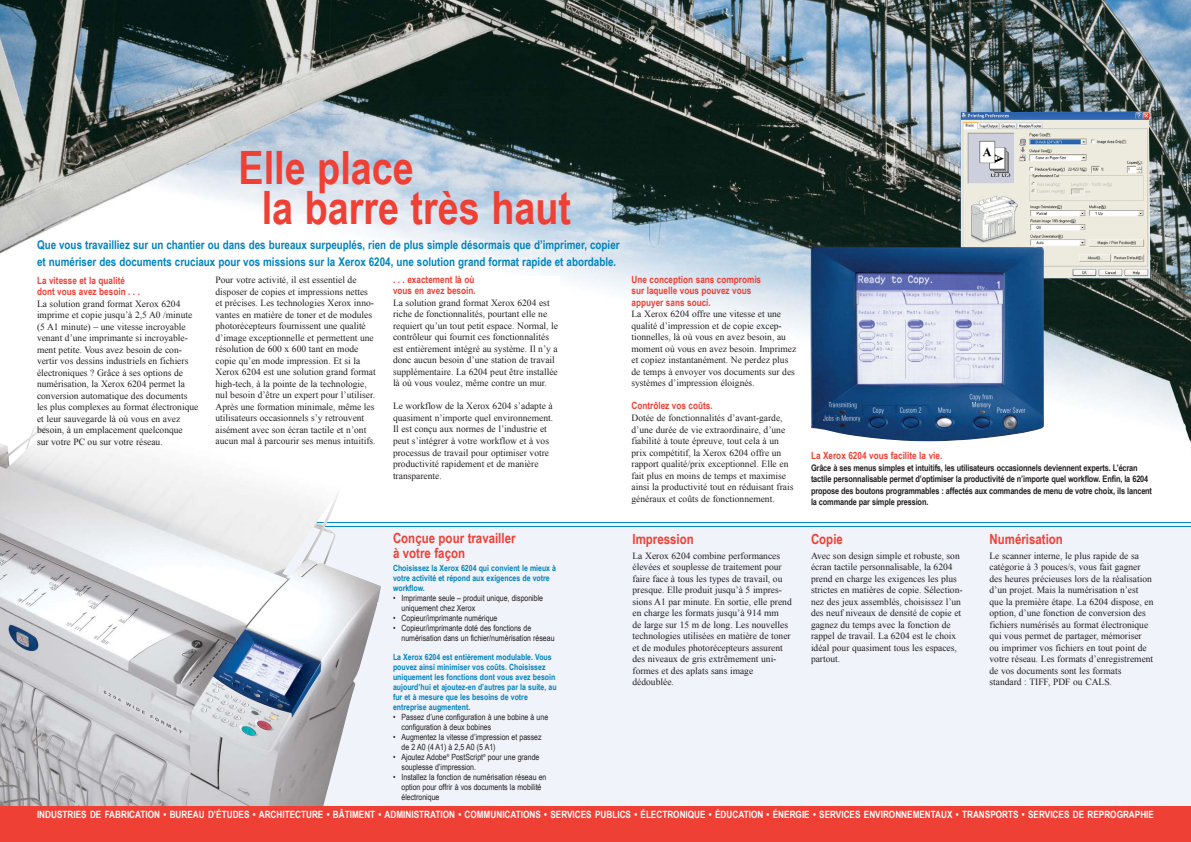
<style>
.page{position:relative;width:1191px;height:842px;background:#fff}
.page>*{position:absolute;margin:0;border:0;box-sizing:border-box;transform-origin:0 0}
.t1{font:700 46px/39.6px "Arial Narrow";color:#ef4035}
.t2{font:700 14px/15px "Arial Narrow";color:#ef4035}
.t3{font:700 12px/17px "Arial Narrow";color:#0084be}
.t4{font:700 10px "Arial Narrow";color:#fff}
.t5{font:700 10px/11.5px "Arial Narrow";color:#ef4035}
.t6{font:9.5px/11.5px "Times New Roman";color:#231f20}
.t7{font:700 9px/11.5px "Arial Narrow";letter-spacing:-.015em;color:#231f20}
.t8{font:8.5px/10px "Arial Narrow";color:#231f20}
.t9{font:700 8.5px/10px "Arial Narrow";color:#0084be}
</style>
<div class="page">
<img style="left:0;top:1px;width:1190px;height:441px">
<div style="left:0;top:522px;width:1190px;height:287px;background:#f0f3f9"></div>
<hr style="left:0;top:522px;width:1190px;height:1px;background:#0084be">
<hr style="left:0;top:526px;width:1190px;height:1px;background:#0084be">
<img style="left:960px;top:111px;width:190px;height:167px">
<img style="left:810px;top:247px;width:233px;height:194px">
<img style="left:0;top:373px;width:389px;height:434px">
<div style="left:0;top:807px;width:1190px;height:35px;background:#ef4035"></div>
<div style="left:393px;top:276px;width:166px;height:242px;background:#fff"></div>
<h1 class="t1" style="left:262px;top:148px;width:311px;text-indent:-23px">Elle place<br>la barre très haut</h1>
<p class="t3" style="left:37px;top:236px;width:584px">Que vous travailliez sur un chantier ou dans des bureaux surpeuplés, rien de plus simple désormais que d’imprimer, copier et numériser des documents cruciaux pour vos missions sur la Xerox 6204, une solution grand format rapide et abordable.</p>
<p class="t5" style="left:37px;top:275px;width:104px">La vitesse et la qualité dont vous avez besoin . . .</p>
<p class="t6" style="left:37px;top:298px;width:163px">La solution grand format Xerox 6204 imprime et copie jusqu’à 2,5 A0 /minute (5 A1 minute) – une vitesse incroyable venant d’une imprimante si incroyable&shy;ment petite. Vous avez besoin de con&shy;vertir vos dessins industriels en fichiers électroniques ? Grâce à ses options de numérisation, la Xerox 6204 permet la conversion automatique des documents les plus complexes au format électronique et leur sauvegarde là où vous en avez besoin, à un emplacement quelconque<br>sur votre PC ou sur votre réseau.</p>
<p class="t6" style="left:215px;top:274px;width:162px">Pour votre activité, il est essentiel de disposer de copies et impressions nettes et précises. Les technologies Xerox inno&shy;vantes en matière de toner et de modules photorécepteurs fournissent une qualité d’image exceptionnelle et permettent une résolution de 600 x 600 tant en mode copie qu’en mode impression. Et si la Xerox 6204 est une solution grand format high-tech, à la pointe de la technologie, nul besoin d’être un expert pour l’utiliser.<br>Après une formation minimale, même les utilisateurs occasionnels s’y retrouvent aisément avec son écran tactile et n’ont aucun mal à parcourir ses menus intuitifs.</p>
<p class="t5" style="left:393px;top:274px;width:84px">. . . exactement là où vous en avez besoin.</p>
<p class="t6" style="left:393px;top:297px;width:167px">La solution grand format Xerox 6204 est riche de fonctionnalités, pourtant elle ne requiert qu’un tout petit espace. Normal, le contrôleur qui fournit ces fonctionnalités est entièrement intégré au système. Il n’y a donc aucun besoin d’une station de travail supplémentaire. La 6204 peut être installée là où vous voulez, même contre un mur.</p>
<p class="t6" style="left:393px;top:400px;width:162px">Le workflow de la Xerox 6204 s’adapte à quasiment n’importe quel environnement.<br>Il est conçu aux normes de l’industrie et peut s’intégrer à votre workflow et à vos processus de travail pour optimiser votre productivité rapidement et de manière transparente.</p>
<p class="t5" style="left:631px;top:274px;width:131px">Une conception sans compromis sur laquelle vous pouvez vous appuyer sans souci.</p>
<p class="t6" style="left:631px;top:308px;width:166px">La Xerox 6204 offre une vitesse et une qualité d’impression et de copie excep&shy;tionnelles, là où vous en avez besoin, au moment où vous en avez besoin. Imprimez et copiez instantanément. Ne perdez plus de temps à envoyer vos documents sur des systèmes d’impression éloignés.</p>
<p class="t5" style="left:631px;top:400px;width:83px">Contrôlez vos coûts.</p>
<p class="t6" style="left:631px;top:412px;width:163px">Dotée de fonctionnalités d’avant-garde, d’une durée de vie extraordinaire, d’une fiabilité à toute épreuve, tout cela à un prix compétitif, la Xerox 6204 offre un rapport qualité/prix exceptionnel. Elle en fait plus en moins de temps et maximise ainsi la productivité tout en réduisant frais généraux et coûts de fonctionnement.</p>
<h2 class="t2" style="left:393px;top:531px;width:124px">Conçue pour travailler à votre façon</h2>
<p class="t9" style="left:393px;top:563px;width:165px">Choisissez la Xerox 6204 qui convient le mieux à votre activité et répond aux exigences de votre workflow.</p>
<p class="t8" style="left:401px;top:593px;width:143px;text-indent:-9px">• Imprimante seule – produit unique, disponible uniquement chez Xerox</p>
<p class="t8" style="left:393px;top:613px;width:106px">• Copieur/imprimante numérique</p>
<p class="t8" style="left:401px;top:623px;width:155px;text-indent:-9px">• Copieur/imprimante doté des fonctions de numérisation dans un fichier/numérisation réseau</p>
<p class="t9" style="left:393px;top:652px;width:165px">La Xerox 6204 est entièrement modulable. Vous pouvez ainsi minimiser vos coûts. Choisissez uniquement les fonctions dont vous avez besoin aujourd’hui et ajoutez-en d’autres par la suite, au fur et à mesure que les besoins de votre entreprise augmentent.</p>
<p class="t8" style="left:401px;top:712px;width:148px;text-indent:-9px">• Passez d’une configuration à une bobine à une configuration à deux bobines</p>
<p class="t8" style="left:401px;top:732px;width:142px;text-indent:-9px">• Augmentez la vitesse d’impression et passez de 2 A0 (4 A1) à 2,5 A0 (5 A1)</p>
<p class="t8" style="left:401px;top:752px;width:139px;text-indent:-9px">• Ajoutez Adobe<sup>®</sup> PostScript<sup>®</sup> pour une grande souplesse d’impression.</p>
<p class="t8" style="left:401px;top:772px;width:146px;text-indent:-9px">• Installez la fonction de numérisation réseau en option pour offrir à vos documents la mobilité électronique</p>
<h2 class="t2" style="left:632px;top:532px;width:63px">Impression</h2>
<p class="t6" style="left:632px;top:550px;width:161px">La Xerox 6204 combine performances élevées et souplesse de traitement pour faire face à tous les types de travail, ou presque. Elle produit jusqu’à 5 impres&shy;sions A1 par minute. En sortie, elle prend en charge les formats jusqu’à 914 mm<br>de large sur 15 m de long. Les nouvelles technologies utilisées en matière de toner et de modules photorécepteurs assurent des niveaux de gris extrêmement uni&shy;formes et des aplats sans image dédoublée.</p>
<p class="t5" style="left:811px;top:450px;width:133px">La Xerox 6204 vous facilite la vie.</p>
<p class="t7" style="left:811px;top:461px;width:342px">Grâce à ses menus simples et intuitifs, les utilisateurs occasionnels deviennent experts. L’écran tactile personnalisable permet d’optimiser la productivité de n’importe quel workflow. Enfin, la 6204 propose des boutons programmables : affectés aux commandes de menu de votre choix, ils lancent la commande par simple pression.</p>
<h2 class="t2" style="left:811px;top:532px;width:33px">Copie</h2>
<p class="t6" style="left:811px;top:550px;width:153px">Avec son design simple et robuste, son écran tactile personnalisable, la 6204 prend en charge les exigences les plus strictes en matières de copie. Sélection&shy;nez des jeux assemblés, choisissez l’un des neuf niveaux de densité de copie et gagnez du temps avec la fonction de rappel de travail. La 6204 est le choix idéal pour quasiment tous les espaces, partout.</p>
<h2 class="t2" style="left:989px;top:532px;width:75px">Numérisation</h2>
<p class="t6" style="left:989px;top:550px;width:165px">Le scanner interne, le plus rapide de sa catégorie à 3 pouces/s, vous fait gagner des heures précieuses lors de la réalisation d’un projet. Mais la numérisation n’est que la première étape. La 6204 dispose, en option, d’une fonction de conversion des fichiers numérisés au format électronique qui vous permet de partager, mémoriser ou imprimer vos fichiers en tout point de votre réseau. Les formats d’enregistrement de vos documents sont les formats standard : TIFF, PDF ou CALS.</p>
<p class="t4" style="left:37px;top:809px;width:1118px">INDUSTRIES DE FABRICATION • BUREAU D’ÉTUDES • ARCHITECTURE • BÂTIMENT • ADMINISTRATION • COMMUNICATIONS • SERVICES PUBLICS • ÉLECTRONIQUE • ÉDUCATION • ÉNERGIE • SERVICES ENVIRONNEMENTAUX • TRANSPORTS • SERVICES DE REPROGRAPHIE</p>
</div>
